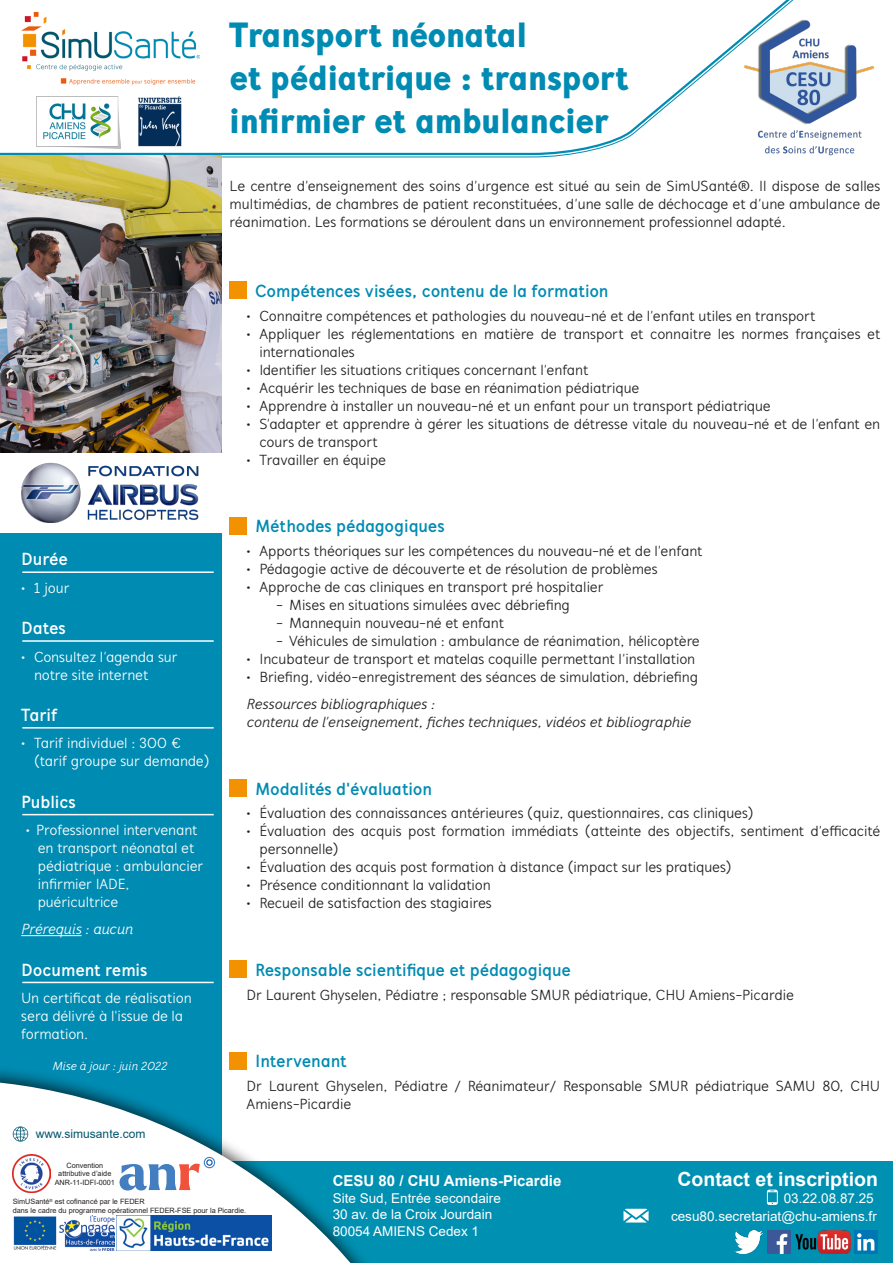
<style>
.page{position:relative;width:893px;height:1263px;background:#fff}
.page>*{position:absolute;margin:0;border:0;box-sizing:border-box;transform-origin:0 0}
.t1{font:900 36px/43.2px "Mucho Sans";letter-spacing:-.005em;color:#008bb2}
.t2{font:700 19.5px "Arial";color:#fff}
.t3{font:700 18px "Mucho Sans";letter-spacing:-.005em;color:#008bb2}
.t4{font:700 18px "Mucho Sans";color:#fff}
.t5{font:15px/18px "Mucho Sans";letter-spacing:-.005em;color:#231f20}
.t6{font:15px/18px "Mucho Sans";letter-spacing:-.005em;color:#fff}
.t7{font:italic 15px "Mucho Sans";color:#231f20}
.t8{font:700 15px "Arial";color:#fff}
.t9{font:italic 15px "Mucho Sans";letter-spacing:-.005em;color:#fff}
.t10{font:13.5px/16.5px "Arial";color:#fff;text-align:right}
.t11{font:italic 12px "Mucho Sans";color:#fff}
.t12{font:12px "Arial";color:#00566e}
.t13{font:7.35px/8.7px "Arial";color:#231f20;text-align:center}
</style>
<div class="page">
<div style="left:0;top:14px;width:221px;height:1162px;background:#008bb2"></div>
<div style="left:0;top:1161px;width:893px;height:102px;background:#0090b2"></div>
<div style="left:0;top:1064px;width:382px;height:199px;background:#231f20;opacity:.75"></div>
<svg style="left:0;top:1082px;width:370px;height:181px;fill:#fff"></svg>
<svg style="left:767px;top:1189px;width:11px;height:16px"></svg>
<svg style="left:623px;top:1209px;width:26px;height:13px"></svg>
<img style="left:795px;top:1230px;width:55px;height:23px">
<img style="left:855px;top:1230px;width:23px;height:23px">
<img style="left:734px;top:1230px;width:29px;height:23px">
<img style="left:767px;top:1230px;width:23px;height:23px">
<svg style="left:0;top:0;width:794px;height:156px"></svg>
<img style="left:744px;top:16px;width:130px;height:140px">
<img style="left:13px;top:1154px;width:37px;height:38px">
<svg style="left:119px;top:1156px;width:97px;height:34px;background:#c5c9db"></svg>
<img style="left:13px;top:1216px;width:44px;height:34px">
<img style="left:60px;top:1216px;width:54px;height:34px">
<img style="left:117px;top:1216px;width:155px;height:34px">
<img style="left:13px;top:1126px;width:15px;height:15px">
<img style="left:21px;top:13px;width:178px;height:72px">
<img style="left:37px;top:97px;width:84px;height:51px">
<img style="left:135px;top:96px;width:48px;height:53px">
<div style="left:0;top:453px;width:223px;height:79px;background:#fff"></div>
<img style="left:0;top:155px;width:221px;height:298px">
<div style="left:230px;top:282px;width:17px;height:17px;background:#f39200"></div>
<div style="left:230px;top:517px;width:17px;height:17px;background:#f39200"></div>
<div style="left:230px;top:779px;width:17px;height:17px;background:#f39200"></div>
<div style="left:230px;top:961px;width:17px;height:17px;background:#f39200"></div>
<div style="left:230px;top:1052px;width:17px;height:17px;background:#f39200"></div>
<hr style="left:22px;top:571px;width:192px;height:2px;background:#fff">
<hr style="left:21px;top:935px;width:61px;height:1px;background:#fff">
<hr style="left:22px;top:814px;width:192px;height:1px;background:#fff">
<img style="left:22px;top:463px;width:177px;height:60px">
<hr style="left:22px;top:727px;width:192px;height:1px;background:#fff">
<hr style="left:22px;top:640px;width:192px;height:2px;background:#fff">
<hr style="left:22px;top:982px;width:192px;height:1px;background:#fff">
<p class="t1" style="left:230px;top:13px;width:299px">Transport néonatal</p>
<p class="t1" style="left:230px;top:56px;width:400px">et pédiatrique : transport infirmier et ambulancier</p>
<p class="t5" style="left:230px;top:177px;width:652px;text-align:justify">Le centre d’enseignement des soins d’urgence est situé au sein de SimUSanté®. Il dispose de salles multimédias, de chambres de patient reconstituées, d’une salle de déchocage et d’une ambulance de réanimation. Les formations se déroulent dans un environnement professionnel adapté.</p>
<p class="t3" style="left:255px;top:280px;width:355px">Compétences visées, contenu de la formation</p>
<p class="t5" style="left:247px;top:307px;width:570px">• Connaitre compétences et pathologies du nouveau-né et de l’enfant utiles en transport</p>
<p class="t5" style="left:259px;top:325px;width:622px;text-indent:-13px">• Appliquer les réglementations en matière de transport et connaitre les normes françaises et internationales</p>
<p class="t5" style="left:247px;top:361px;width:343px">• Identifier les situations critiques concernant l’enfant</p>
<p class="t5" style="left:247px;top:379px;width:394px">• Acquérir les techniques de base en réanimation pédiatrique</p>
<p class="t5" style="left:247px;top:397px;width:526px">• Apprendre à installer un nouveau-né et un enfant pour un transport pédiatrique</p>
<p class="t5" style="left:259px;top:415px;width:622px;text-indent:-13px">• S’adapter et apprendre à gérer les situations de détresse vitale du nouveau-né et de l’enfant en cours de transport</p>
<p class="t5" style="left:247px;top:451px;width:141px">• Travailler en équipe</p>
<p class="t4" style="left:21px;top:548px;width:48px">Durée</p>
<p class="t6" style="left:21px;top:579px;width:50px">• 1 jour</p>
<p class="t4" style="left:21px;top:617px;width:46px">Dates</p>
<p class="t6" style="left:34px;top:647px;width:145px;text-indent:-13px">• Consultez l’agenda sur notre site internet</p>
<p class="t4" style="left:21px;top:704px;width:38px">Tarif</p>
<p class="t6" style="left:34px;top:734px;width:177px;text-indent:-13px">• Tarif individuel : 300 € (tarif groupe sur demande)</p>
<p class="t4" style="left:21px;top:791px;width:56px">Publics</p>
<p class="t6" style="left:38px;top:821px;width:167px;text-indent:-12px">• Professionnel intervenant en transport néonatal et pédiatrique : ambulancier infirmier IADE, puéricultrice</p>
<p class="t9" style="left:21px;top:920px;width:113px">Prérequis : aucun</p>
<p class="t4" style="left:21px;top:959px;width:128px">Document remis</p>
<p class="t6" style="left:21px;top:989px;width:172px">Un certificat de réalisation sera délivré à l'issue de la formation.</p>
<p class="t11" style="left:52px;top:1059px;width:116px">Mise à jour : juin 2022</p>
<p class="t12" style="left:36px;top:1126px;width:111px">www.simusante.com</p>
<p class="t3" style="left:255px;top:515px;width:191px">Méthodes pédagogiques</p>
<p class="t5" style="left:247px;top:542px;width:457px">• Apports théoriques sur les compétences du nouveau-né et de l’enfant</p>
<p class="t5" style="left:247px;top:560px;width:412px">• Pédagogie active de découverte et de résolution de problèmes</p>
<p class="t5" style="left:247px;top:578px;width:358px">• Approche de cas cliniques en transport pré hospitalier</p>
<p class="t5" style="left:276px;top:596px;width:295px">- Mises en situations simulées avec débriefing</p>
<p class="t5" style="left:276px;top:614px;width:229px">- Mannequin nouveau-né et enfant</p>
<p class="t5" style="left:276px;top:632px;width:425px">- Véhicules de simulation : ambulance de réanimation, hélicoptère</p>
<p class="t5" style="left:247px;top:650px;width:450px">• Incubateur de transport et matelas coquille permettant l’installation</p>
<p class="t5" style="left:247px;top:668px;width:453px">• Briefing, vidéo-enregistrement des séances de simulation, débriefing</p>
<p class="t7" style="left:247px;top:695px;width:190px">Ressources bibliographiques :</p>
<p class="t7" style="left:247px;top:713px;width:446px">contenu de l’enseignement, fiches techniques, vidéos et bibliographie</p>
<p class="t3" style="left:255px;top:778px;width:178px">Modalités d'évaluation</p>
<p class="t5" style="left:247px;top:804px;width:509px">• Évaluation des connaissances antérieures (quiz, questionnaires, cas cliniques)</p>
<p class="t5" style="left:259px;top:822px;width:622px;text-indent:-13px">• Évaluation des acquis post formation immédiats (atteinte des objectifs, sentiment d’efficacité personnelle)</p>
<p class="t5" style="left:247px;top:858px;width:486px">• Évaluation des acquis post formation à distance (impact sur les pratiques)</p>
<p class="t5" style="left:247px;top:876px;width:246px">• Présence conditionnant la validation</p>
<p class="t5" style="left:247px;top:894px;width:247px">• Recueil de satisfaction des stagiaires</p>
<p class="t3" style="left:255px;top:959px;width:317px">Responsable scientifique et pédagogique</p>
<p class="t5" style="left:247px;top:986px;width:549px">Dr Laurent Ghyselen, Pédiatre ; responsable SMUR pédiatrique, CHU Amiens-Picardie</p>
<p class="t3" style="left:255px;top:1050px;width:93px">Intervenant</p>
<p class="t5" style="left:247px;top:1077px;width:635px">Dr Laurent Ghyselen, Pédiatre / Réanimateur/ Responsable SMUR pédiatrique SAMU 80, CHU<br>Amiens-Picardie</p>
<p class="t13" style="left:55px;top:1161px;width:62px">Convention attributive d’aide<br>ANR-11-IDFI-0001</p>
<p class="t13" style="left:13px;top:1197px;width:235px;text-align:left">SimUSanté<sup>®</sup> est cofinancé par le FEDER<br>dans le cadre du programme opérationnel FEDER-FSE pour la Picardie.</p>
<p class="t8" style="left:333px;top:1170px;width:230px">CESU 80 / CHU Amiens-Picardie</p>
<p class="t10" style="left:333px;top:1189px;width:170px;text-align:left">Site Sud, Entrée secondaire<br>30 av. de la Croix Jourdain<br>80054 AMIENS Cedex 1</p>
<p class="t2" style="left:677px;top:1165px;width:202px">Contact et inscription</p>
<p class="t10" style="left:671px;top:1188px;width:207px;line-height:18.5px">03.22.08.87.25 cesu80.secretariat@chu-amiens.fr</p>
</div>
